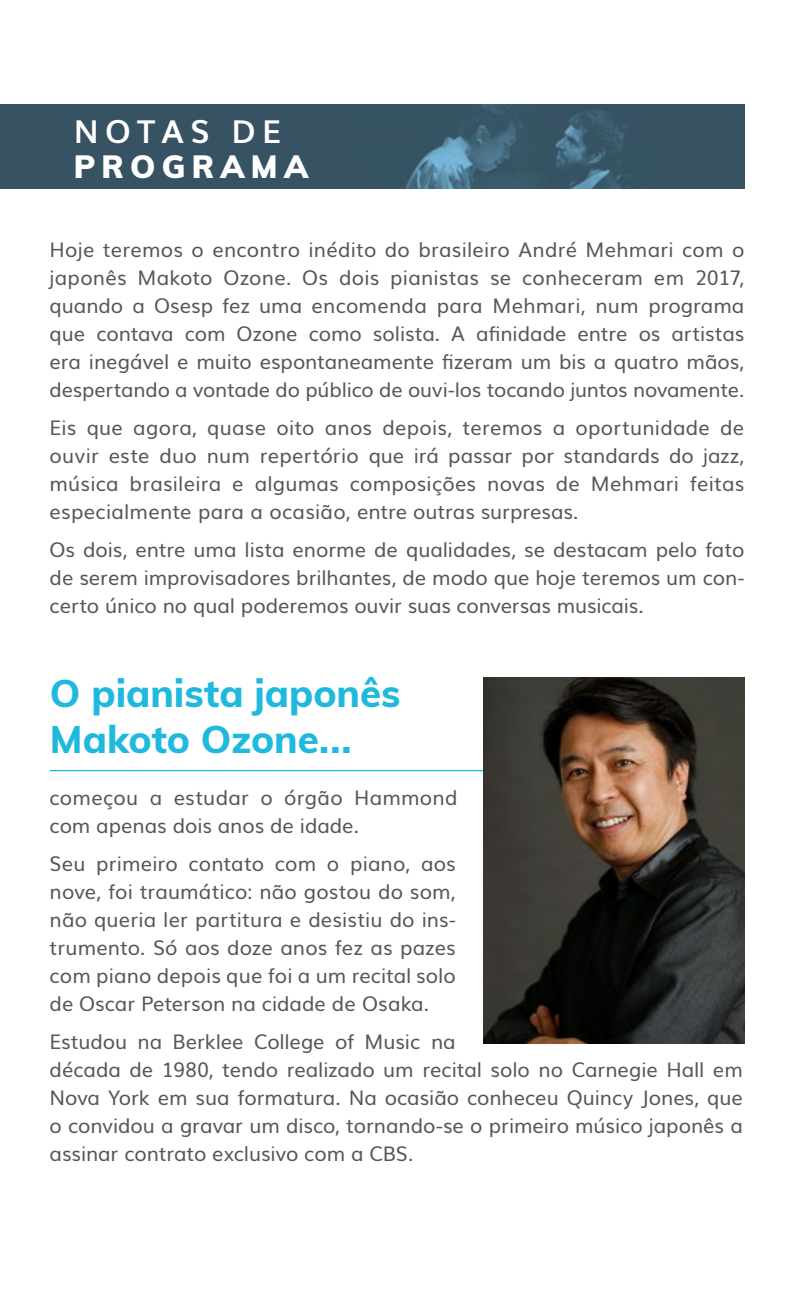
<style>
.page{position:relative;width:794px;height:1290px;background:#fff}
.page>*{position:absolute;margin:0;border:0;box-sizing:border-box;transform-origin:0 0}
.t1{font:800 38.5px/46.2px "Muli";color:#20b9de}
.t2{font:900 31.5px "Muli";letter-spacing:.2em;color:#fff}
.t3{font:700 31.5px "Muli";letter-spacing:.2em;color:#fff}
.t4{font:20.12px/28px "Muli";letter-spacing:-.005em;color:#575756;text-align:justify}
.t5{font:19.95px "Muli";letter-spacing:-.01em;color:#575756}
</style>
<div class="page">
<img style="left:0;top:104px;width:744px;height:85px">
<hr style="left:50px;top:770px;width:470px;height:1px;background:#20b9de">
<img style="left:484px;top:677px;width:260px;height:366px">
<h2 class="t3" style="left:74px;top:106px;width:209px">NOTAS DE</h2>
<h2 class="t2" style="left:74px;top:143px;width:236px">PROGRAMA</h2>
<p class="t4" style="left:50px;top:234px;width:696px">Hoje teremos o encontro inédito do brasileiro André Mehmari com o japonês Makoto Ozone. Os dois pianistas se conheceram em 2017, quando a Osesp fez uma encomenda para Mehmari, num programa que contava com Ozone como solista. A afinidade entre os artistas era inegável e muito espontaneamente fizeram um bis a quatro mãos,</p>
<p class="t5" style="left:50px;top:373px;width:696px">despertando a vontade do público de ouvi-los tocando juntos novamente.</p>
<p class="t4" style="left:50px;top:412px;width:696px">Eis que agora, quase oito anos depois, teremos a oportunidade de ouvir este duo num repertório que irá passar por standards do jazz, música brasileira e algumas composições novas de Mehmari feitas especialmente para a ocasião, entre outras surpresas.</p>
<p class="t4" style="left:50px;top:534px;width:696px">Os dois, entre uma lista enorme de qualidades, se destacam pelo fato de serem improvisadores brilhantes, de modo que hoje teremos um con&shy;certo único no qual poderemos ouvir suas conversas musicais.</p>
<h1 class="t1" style="left:50px;top:668px;width:352px">O pianista japonês<br>Makoto Ozone...</h1>
<p class="t4" style="left:50px;top:782px;width:409px">começou a estudar o órgão Hammond com apenas dois anos de idade.</p>
<p class="t4" style="left:50px;top:848px;width:408px">Seu primeiro contato com o piano, aos nove, foi traumático: não gostou do som, não queria ler partitura e desistiu do ins&shy;trumento. Só aos doze anos fez as pazes com piano depois que foi a um recital solo de Oscar Peterson na cidade de Osaka.</p>
<p class="t4" style="left:50px;top:1026px;width:694px;text-align:left">Estudou na Berklee College of Music na<br>década de 1980, tendo realizado um recital solo no Carnegie Hall em Nova York em sua formatura. Na ocasião conheceu Quincy Jones, que o convidou a gravar um disco, tornando-se o primeiro músico japonês a assinar contrato exclusivo com a CBS.</p>
</div>
